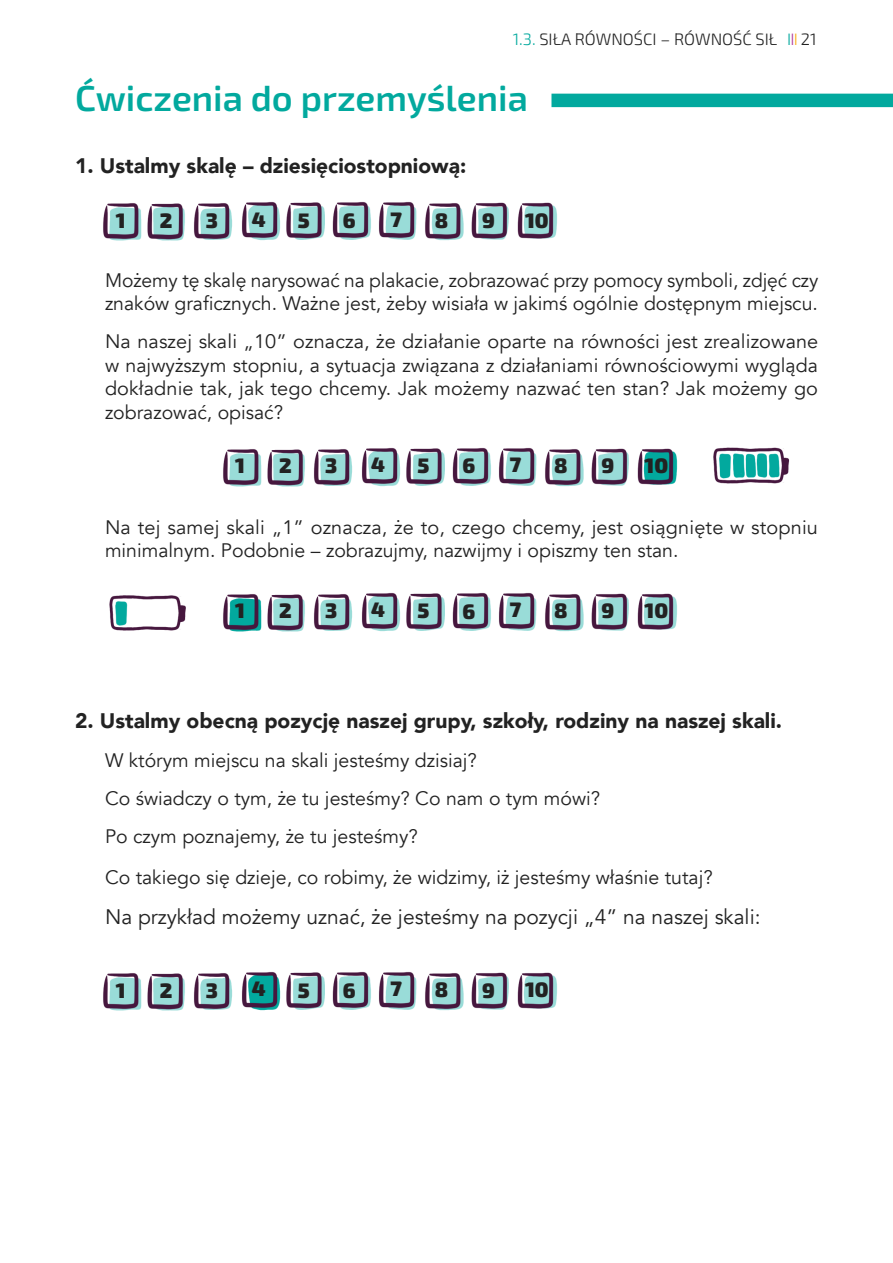
<style>
.page{position:relative;width:893px;height:1263px;background:#fff}
.page>*{position:absolute;margin:0;border:0;box-sizing:border-box;transform-origin:0 0}
.t1{font:600 36px "Exo 2";color:#02a99e}
.t2{font:900 21px "Avenir";color:#222}
.t3{font:21px "Avenir";color:#222}
.t4{font:900 21px "Exo 2";color:#222}
.t5{font:19.5px/23.4px "Avenir";color:#222}
.t6{font:300 16.5px "Exo 2";color:#222}
.s1{color:#02a99e}
.s2{color:#b23a9b}
.s3{color:#faad17}
</style>
<div class="page">
<img style="left:223px;top:592px;width:454px;height:40px">
<img style="left:223px;top:447px;width:455px;height:40px">
<img style="left:103px;top:201px;width:454px;height:40px">
<div style="left:551px;top:94px;width:342px;height:13px;background:#02a99e"></div>
<img style="left:103px;top:971px;width:454px;height:40px">
<img style="left:109px;top:595px;width:77px;height:36px">
<img style="left:713px;top:447px;width:77px;height:37px">
<p class="t6" style="left:513px;top:28px;width:266px"><span class="s1">1.3.</span> SIŁA RÓWNOŚCI – RÓWNOŚĆ SIŁ</p>
<p class="t6" style="left:787px;top:28px;width:31px"><span class="s1">I</span><span class="s2">I</span><span class="s3">I</span> 21</p>
<h1 class="t1" style="left:75px;top:73px;width:454px">Ćwiczenia do przemyślenia</h1>
<p class="t2" style="left:75px;top:147px;width:393px">1. Ustalmy skalę – dziesięciostopniową:</p>
<p class="t4" style="left:116px;top:206px;width:11px">1</p>
<p class="t4" style="left:160px;top:206px;width:14px">2</p>
<p class="t4" style="left:206px;top:206px;width:14px">3</p>
<p class="t4" style="left:252px;top:205px;width:15px">4</p>
<p class="t4" style="left:298px;top:206px;width:13px">5</p>
<p class="t4" style="left:343px;top:206px;width:14px">6</p>
<p class="t4" style="left:390px;top:205px;width:13px">7</p>
<p class="t4" style="left:435px;top:206px;width:15px">8</p>
<p class="t4" style="left:482px;top:206px;width:14px">9</p>
<p class="t4" style="left:525px;top:206px;width:25px">10</p>
<p class="t5" style="left:105px;top:268px;width:715px">Możemy tę skalę narysować na plakacie, zobrazować przy pomocy symboli, zdjęć czy znaków graficznych. Ważne jest, żeby wisiała w jakimś ogólnie dostępnym miejscu.</p>
<p class="t5" style="left:105px;top:330px;width:715px;text-align:justify">Na naszej skali „10” oznacza, że działanie oparte na równości jest zrealizowane w najwyższym stopniu, a sytuacja związana z działaniami równościowymi wygląda dokładnie tak, jak tego chcemy. Jak możemy nazwać ten stan? Jak możemy go zobrazować, opisać?</p>
<p class="t4" style="left:235px;top:451px;width:11px">1</p>
<p class="t4" style="left:279px;top:451px;width:14px">2</p>
<p class="t4" style="left:325px;top:451px;width:14px">3</p>
<p class="t4" style="left:371px;top:450px;width:15px">4</p>
<p class="t4" style="left:417px;top:451px;width:13px">5</p>
<p class="t4" style="left:462px;top:451px;width:14px">6</p>
<p class="t4" style="left:510px;top:450px;width:13px">7</p>
<p class="t4" style="left:554px;top:451px;width:15px">8</p>
<p class="t4" style="left:601px;top:451px;width:14px">9</p>
<p class="t4" style="left:644px;top:451px;width:25px">10</p>
<p class="t5" style="left:105px;top:516px;width:714px">Na tej samej skali „1” oznacza, że to, czego chcemy, jest osiągnięte w stopniu minimalnym. Podobnie – zobrazujmy, nazwijmy i opiszmy ten stan.</p>
<p class="t4" style="left:235px;top:596px;width:11px">1</p>
<p class="t4" style="left:279px;top:596px;width:14px">2</p>
<p class="t4" style="left:325px;top:596px;width:14px">3</p>
<p class="t4" style="left:371px;top:595px;width:15px">4</p>
<p class="t4" style="left:417px;top:596px;width:13px">5</p>
<p class="t4" style="left:462px;top:596px;width:14px">6</p>
<p class="t4" style="left:510px;top:595px;width:13px">7</p>
<p class="t4" style="left:554px;top:596px;width:15px">8</p>
<p class="t4" style="left:601px;top:596px;width:14px">9</p>
<p class="t4" style="left:644px;top:596px;width:25px">10</p>
<p class="t2" style="left:75px;top:703px;width:709px">2. Ustalmy obecną pozycję naszej grupy, szkoły, rodziny na naszej skali.</p>
<p class="t5" style="left:105px;top:741px;width:497px;line-height:38.4px">W którym miejscu na skali jesteśmy dzisiaj?<br>Co świadczy o tym, że tu jesteśmy? Co nam o tym mówi?<br>Po czym poznajemy, że tu jesteśmy?</p>
<p class="t5" style="left:105px;top:865px;width:609px">Co takiego się dzieje, co robimy, że widzimy, iż jesteśmy właśnie tutaj?</p>
<p class="t3" style="left:105px;top:904px;width:657px">Na przykład możemy uznać, że jesteśmy na pozycji „4” na naszej skali:</p>
<p class="t4" style="left:116px;top:975px;width:11px">1</p>
<p class="t4" style="left:160px;top:975px;width:14px">2</p>
<p class="t4" style="left:206px;top:975px;width:14px">3</p>
<p class="t4" style="left:252px;top:974px;width:15px">4</p>
<p class="t4" style="left:298px;top:975px;width:13px">5</p>
<p class="t4" style="left:343px;top:975px;width:14px">6</p>
<p class="t4" style="left:390px;top:974px;width:13px">7</p>
<p class="t4" style="left:435px;top:975px;width:15px">8</p>
<p class="t4" style="left:482px;top:975px;width:14px">9</p>
<p class="t4" style="left:525px;top:975px;width:25px">10</p>
</div>
